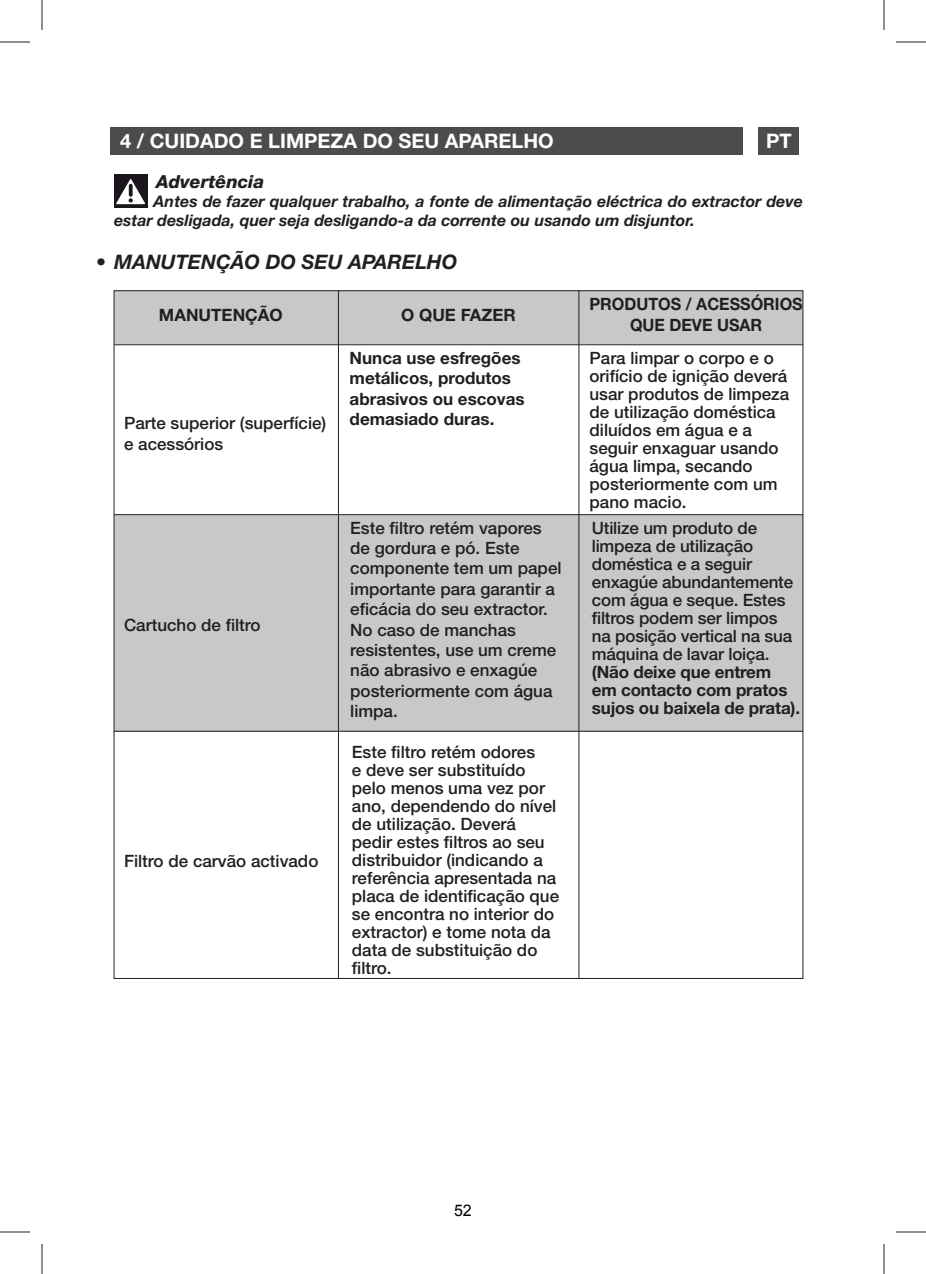
<style>
.page{position:relative;width:926px;height:1274px;background:#fff}
.page>*{position:absolute;margin:0;border:0;box-sizing:border-box;transform-origin:0 0}
.t1{font:700 20px "Helvetica Neue LT Std";color:#fff}
.t2{font:italic 700 20px "Helvetica Neue LT Std";color:#231f20}
.t3{font:italic 800 18px "Helvetica Neue LT Std";color:#231f20}
.t4{font:500 17px/18px "Helvetica Neue LT Std";color:#231f20}
.t5{font:700 17px/20.4px "Helvetica Neue LT Std";color:#231f20}
.t6{font:700 17px/20.4px "Helvetica Neue LT Std";color:#231f20;text-align:center;scale:.95 1}
.t7{font:italic 700 16px/19.2px "Helvetica Neue LT Std";color:#231f20}
.t8{font:16px "Arial";color:#000}
</style>
<div class="page">
<div style="left:114px;top:291px;width:689px;height:53px;background:#c7c8ca"></div>
<div style="left:114px;top:515px;width:689px;height:217px;background:#c7c8ca"></div>
<svg style="left:147px;top:175px;width:1px;height:33px"></svg>
<div style="left:114px;top:175px;width:33px;height:33px;background:#1b161b"></div>
<svg style="left:116px;top:179px;width:29px;height:25px"></svg>
<svg style="left:129px;top:184px;width:4px;height:13px"></svg>
<hr style="left:114px;top:514px;width:689px;height:1px;background:#231f20">
<hr style="left:114px;top:344px;width:689px;height:1px;background:#231f20">
<hr style="left:114px;top:731px;width:689px;height:1px;background:#231f20">
<hr style="left:338px;top:291px;width:1px;height:688px;background:#231f20">
<hr style="left:578px;top:291px;width:1px;height:688px;background:#231f20">
<hr style="left:0;top:42px;width:30px;height:1px;background:#231f20">
<hr style="left:896px;top:42px;width:30px;height:1px;background:#231f20">
<hr style="left:0;top:1232px;width:30px;height:1px;background:#231f20">
<hr style="left:896px;top:1232px;width:30px;height:1px;background:#231f20">
<hr style="left:42px;top:0;width:1px;height:30px;background:#231f20">
<hr style="left:42px;top:1244px;width:1px;height:30px;background:#231f20">
<hr style="left:884px;top:0;width:1px;height:30px;background:#231f20">
<hr style="left:884px;top:1244px;width:1px;height:30px;background:#231f20">
<div style="left:759px;top:127px;width:40px;height:28px;background:#4b4c4d"></div>
<div style="left:110px;top:127px;width:632px;height:28px;background:#4b4c4d"></div>
<p class="t1" style="left:120px;top:134px;width:435px">4 / CUIDADO E LIMPEZA DO SEU APARELHO</p>
<p class="t1" style="left:766px;top:134px;width:27px">PT</p>
<p class="t3" style="left:156px;top:175px;width:110px">Advertência</p>
<p class="t7" style="left:114px;top:193px;width:690px;text-indent:40px">Antes de fazer qualquer trabalho, a fonte de alimentação eléctrica do extractor deve estar desligada, quer seja desligando-a da corrente ou usando um disjuntor.</p>
<p class="t2" style="left:96px;top:255px;width:363px">• MANUTENÇÃO DO SEU APARELHO</p>
<p class="t5" style="left:159px;top:306px;width:125px">MANUTENÇÃO</p>
<p class="t5" style="left:401px;top:306px;width:116px">O QUE FAZER</p>
<p class="t4" style="left:124px;top:415px;width:204px;line-height:20.4px">Parte superior (superfície) e acessórios</p>
<p class="t5" style="left:350px;top:350px;width:177px">Nunca use esfregões metálicos, produtos abrasivos ou escovas demasiado duras.</p>
<p class="t4" style="left:124px;top:617px;width:138px">Cartucho de filtro</p>
<p class="t4" style="left:124px;top:854px;width:196px">Filtro de carvão activado</p>
<p class="t4" style="left:350px;top:519px;width:213px;line-height:20.4px">Este filtro retém vapores de gordura e pó. Este componente tem um papel importante para garantir a eficácia do seu extractor.<br>No caso de manchas resistentes, use um creme não abrasivo e enxagúe posteriormente com água limpa.</p>
<p class="t4" style="left:352px;top:745px;width:209px">Este filtro retém odores<br>e deve ser substituído pelo menos uma vez por ano, dependendo do nível de utilização. Deverá pedir estes filtros ao seu distribuidor (indicando a referência apresentada na placa de identificação que se encontra no interior do extractor) e tome nota da data de substituição do filtro.</p>
<p class="t6" style="left:589px;top:296px;width:226px">PRODUTOS / ACESSÓRIOS<br>QUE DEVE USAR</p>
<p class="t4" style="left:589px;top:351px;width:201px">Para limpar o corpo e o orifício de ignição deverá usar produtos de limpeza de utilização doméstica diluídos em água e a seguir enxaguar usando água limpa, secando posteriormente com um pano macio.</p>
<p class="t4" style="left:592px;top:520px;width:203px">Utilize um produto de limpeza de utilização doméstica e a seguir enxagúe abundantemente com água e seque. Estes filtros podem ser limpos na posição vertical na sua máquina de lavar loiça.</p>
<p class="t5" style="left:592px;top:665px;width:210px;line-height:18px">(Não deixe que entrem em contacto com pratos sujos ou baixela de prata).</p>
<p class="t8" style="left:454px;top:1200px;width:19px">52</p>
</div>
